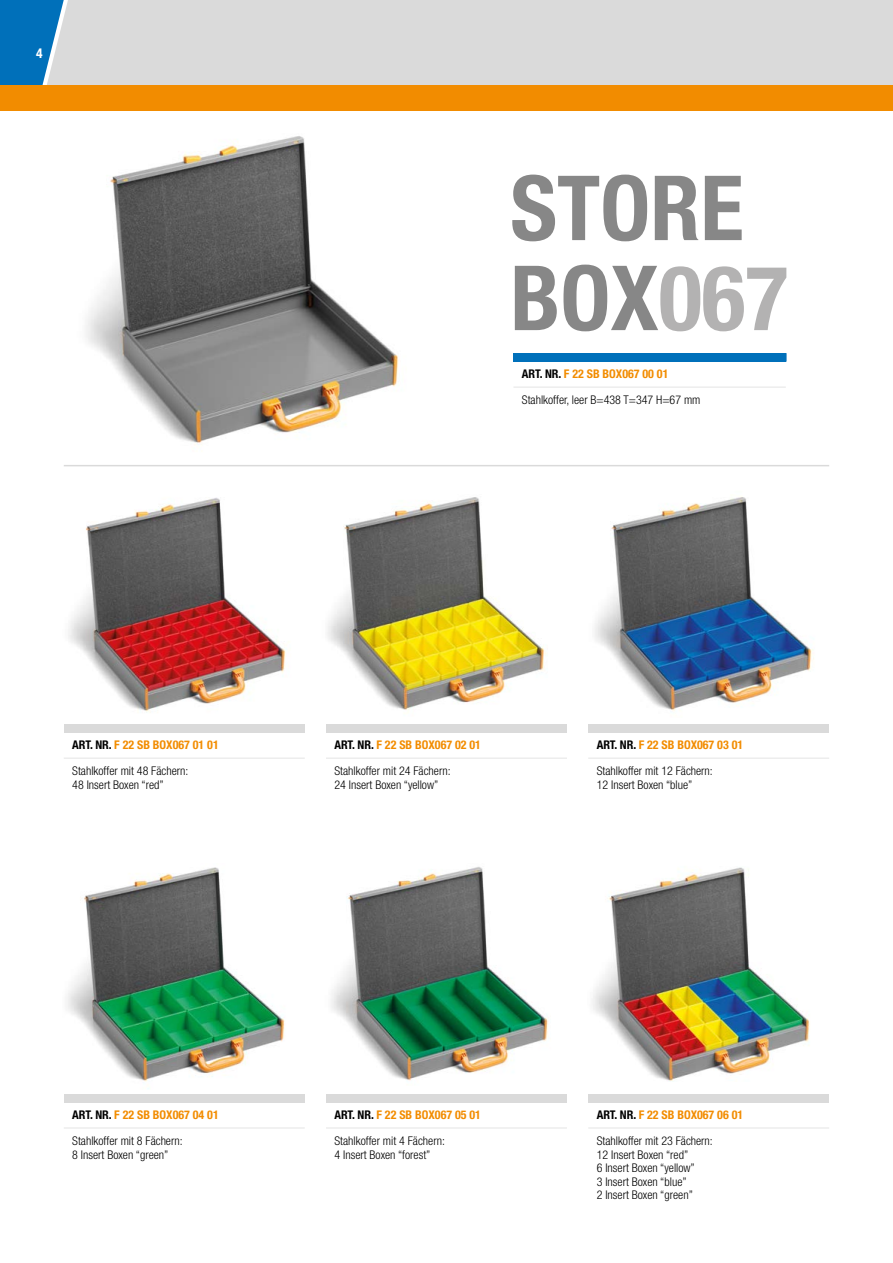
<style>
.page{position:relative;width:893px;height:1263px;background:#fff}
.page>*{position:absolute;margin:0;border:0;box-sizing:border-box;transform-origin:0 0}
.t1{font:700 condensed 90px/90px "Helvetica Neue LT Std";color:#878787}
.t2{font:700 13.5px "Helvetica Neue LT Std Bold Cn CE";color:#fff}
.t3{font:300 condensed 12px/26px "Helvetica Neue LT Std";color:#000}
.s1{color:#b3b2b2}
.s2{font-weight:700}
.s3{font-weight:700;color:#f28c00}
</style>
<div class="page">
<div style="left:0;top:0;width:47px;height:85px;background:#0070ba"></div>
<div style="left:47px;top:0;width:846px;height:85px;background:#dadada"></div>
<div style="left:0;top:85px;width:893px;height:26px;background:#f28c00"></div>
<img style="left:331px;top:867px;width:217px;height:214px">
<img style="left:67px;top:867px;width:218px;height:222px">
<img style="left:309px;top:466px;width:251px;height:244px">
<img style="left:595px;top:496px;width:219px;height:215px">
<img style="left:592px;top:867px;width:218px;height:214px">
<img style="left:68px;top:497px;width:218px;height:216px">
<img style="left:86px;top:136px;width:313px;height:309px">
<hr style="left:64px;top:465px;width:765px;height:1px;background:#dadada">
<div style="left:64px;top:724px;width:241px;height:9px;background:#dadada"></div>
<hr style="left:64px;top:757px;width:241px;height:2px;background:#ededed">
<div style="left:513px;top:353px;width:273px;height:9px;background:#0070ba"></div>
<hr style="left:513px;top:386px;width:273px;height:2px;background:#ededed">
<div style="left:64px;top:1094px;width:241px;height:8px;background:#dadada"></div>
<hr style="left:64px;top:1127px;width:241px;height:2px;background:#ededed">
<div style="left:326px;top:724px;width:241px;height:9px;background:#dadada"></div>
<hr style="left:326px;top:757px;width:241px;height:2px;background:#ededed">
<div style="left:326px;top:1094px;width:241px;height:8px;background:#dadada"></div>
<hr style="left:326px;top:1127px;width:241px;height:2px;background:#ededed">
<div style="left:588px;top:724px;width:241px;height:9px;background:#dadada"></div>
<hr style="left:588px;top:757px;width:241px;height:2px;background:#ededed">
<div style="left:588px;top:1094px;width:241px;height:8px;background:#dadada"></div>
<hr style="left:588px;top:1127px;width:241px;height:2px;background:#ededed">
<p class="t2" style="left:36px;top:45px;width:8px">4</p>
<h1 class="t1" style="left:510px;top:162px;width:280px">STORE<br>BOX<span class="s1">067</span></h1>
<p class="t3" style="left:522px;top:361px;width:180px"><span class="s2">ART. NR.</span> <span class="s3">F 22 SB BOX067 00 01<br></span>Stahlkoffer, leer B=438 T=347 H=67 mm</p>
<p class="t3" style="left:72px;top:732px;width:148px"><span class="s2">ART. NR.</span> <span class="s3">F 22 SB BOX067 01 01<br></span>Stahlkoffer mit 48 Fächern:</p>
<p class="t3" style="left:72px;top:771px;width:93px">48 Insert Boxen “red”</p>
<p class="t3" style="left:334px;top:732px;width:148px"><span class="s2">ART. NR.</span> <span class="s3">F 22 SB BOX067 02 01<br></span>Stahlkoffer mit 24 Fächern:</p>
<p class="t3" style="left:334px;top:771px;width:105px">24 Insert Boxen “yellow”</p>
<p class="t3" style="left:597px;top:732px;width:148px"><span class="s2">ART. NR.</span> <span class="s3">F 22 SB BOX067 03 01<br></span>Stahlkoffer mit 12 Fächern:</p>
<p class="t3" style="left:597px;top:771px;width:97px">12 Insert Boxen “blue”</p>
<p class="t3" style="left:72px;top:1102px;width:148px"><span class="s2">ART. NR.</span> <span class="s3">F 22 SB BOX067 04 01<br></span>Stahlkoffer mit 8 Fächern:</p>
<p class="t3" style="left:72px;top:1141px;width:98px">8 Insert Boxen “green”</p>
<p class="t3" style="left:334px;top:1102px;width:148px"><span class="s2">ART. NR.</span> <span class="s3">F 22 SB BOX067 05 01<br></span>Stahlkoffer mit 4 Fächern:</p>
<p class="t3" style="left:334px;top:1141px;width:97px">4 Insert Boxen “forest”</p>
<p class="t3" style="left:597px;top:1102px;width:148px"><span class="s2">ART. NR.</span> <span class="s3">F 22 SB BOX067 06 01<br></span>Stahlkoffer mit 23 Fächern:</p>
<p class="t3" style="left:597px;top:1147px;width:100px;line-height:13.5px">12 Insert Boxen “red”<br>6 Insert Boxen “yellow”<br>3 Insert Boxen “blue”<br>2 Insert Boxen “green”</p>
</div>
